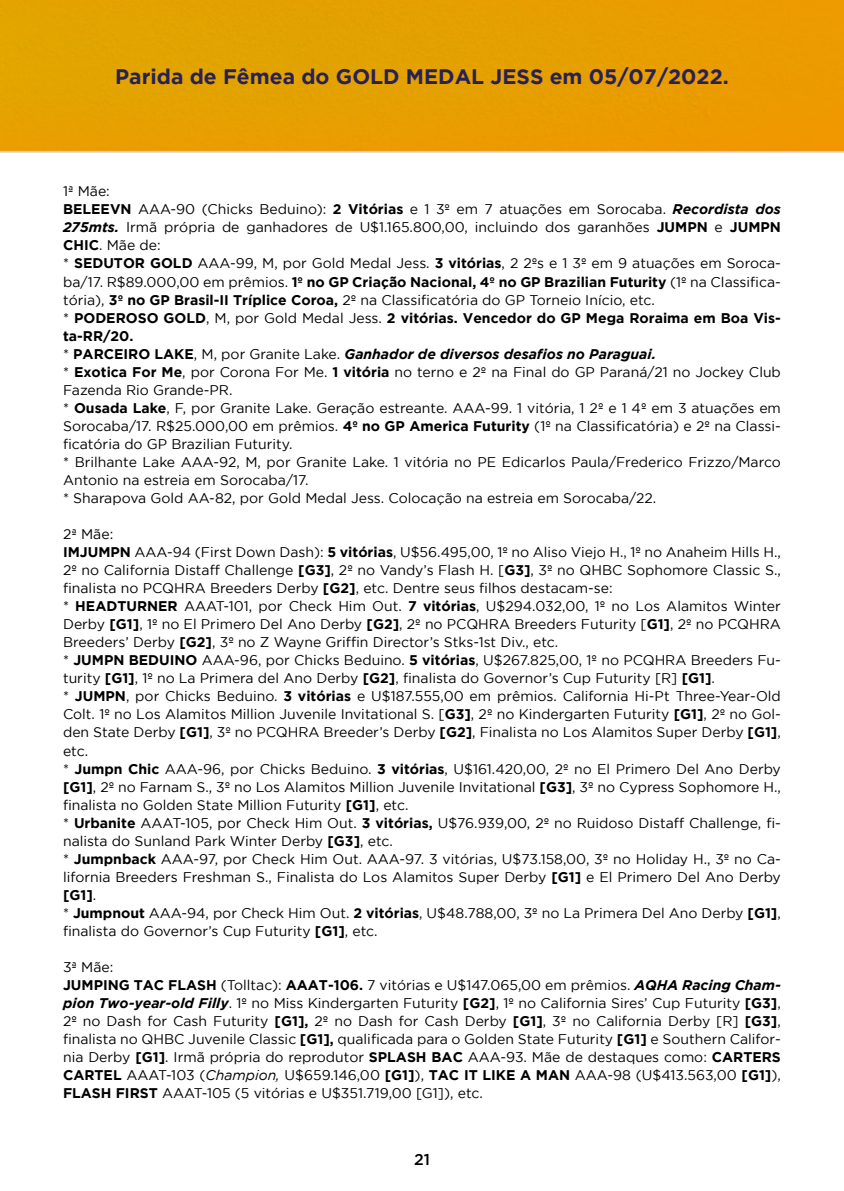
<style>
.page{position:relative;width:844px;height:1191px;background:#fff}
.page>*{position:absolute;margin:0;border:0;box-sizing:border-box;transform-origin:0 0}
.t1{font:700 21px "Gotham";color:#272154}
.t2{font:500 15.75px "Gotham";color:#000}
.t3{font:14px/18px "Gotham";color:#000}
.s1{font-weight:700}
.s2{font-weight:700;font-style:italic}
.s3{font-style:italic}
</style>
<div class="page">
<div style="left:0;top:0;width:843px;height:153px;background:#e69f00"></div>
<h1 class="t1" style="left:115px;top:65px;width:615px">Parida de Fêmea do GOLD MEDAL JESS em 05/07/2022.</h1>
<p class="t3" style="left:63px;top:182px;width:719px">1ª Mãe:<br><span class="s1">BELEEVN</span> AAA-90 (Chicks Beduino): <span class="s1">2 Vitórias</span> e 1 3º em 7 atuações em Sorocaba. <span class="s2">Recordista dos 275mts.</span> Irmã própria de ganhadores de U$1.165.800,00, incluindo dos garanhões <span class="s1">JUMPN</span> e <span class="s1">JUMPN CHIC</span>. Mãe de:<br>* <span class="s1">SEDUTOR GOLD</span> AAA-99, M, por Gold Medal Jess. <span class="s1">3 vitórias</span>, 2 2ºs e 1 3º em 9 atuações em Soroca&shy;ba/17. R$89.000,00 em prêmios. <span class="s1">1º no GP Criação Nacional, 4º no GP Brazilian Futurity</span> (1º na Classifica&shy;tória), <span class="s1">3º no GP Brasil-II Tríplice Coroa,</span> 2º na Classificatória do GP Torneio Início, etc.<br>* <span class="s1">PODEROSO GOLD</span>, M, por Gold Medal Jess. <span class="s1">2 vitórias. Vencedor do GP Mega Roraima em Boa Vis&shy;ta-RR/20.<br></span>* <span class="s1">PARCEIRO LAKE</span>, M, por Granite Lake. <span class="s2">Ganhador de diversos desafios no Paraguai.<br></span>* <span class="s1">Exotica For Me</span>, por Corona For Me. <span class="s1">1 vitória</span> no terno e 2º na Final do GP Paraná/21 no Jockey Club Fazenda Rio Grande-PR.<br>* <span class="s1">Ousada Lake</span>, F, por Granite Lake. Geração estreante. AAA-99. 1 vitória, 1 2º e 1 4º em 3 atuações em Sorocaba/17. R$25.000,00 em prêmios. <span class="s1">4º no GP America Futurity</span> (1º na Classificatória) e 2º na Classi&shy;ficatória do GP Brazilian Futurity.<br>* Brilhante Lake AAA-92, M, por Granite Lake. 1 vitória no PE Edicarlos Paula/Frederico Frizzo/Marco Antonio na estreia em Sorocaba/17.<br>* Sharapova Gold AA-82, por Gold Medal Jess. Colocação na estreia em Sorocaba/22.</p>
<p class="t3" style="left:63px;top:525px;width:719px">2ª Mãe:<br><span class="s1">IMJUMPN</span> AAA-94 (First Down Dash): <span class="s1">5 vitórias</span>, U$56.495,00, 1º no Aliso Viejo H., 1º no Anaheim Hills H., 2º no California Distaff Challenge <span class="s1">[G3]</span>, 2º no Vandy’s Flash H. [<span class="s1">G3]</span>, 3º no QHBC Sophomore Classic S., finalista no PCQHRA Breeders Derby <span class="s1">[G2]</span>, etc. Dentre seus filhos destacam-se:<br>* <span class="s1">HEADTURNER</span> AAAT-101, por Check Him Out. <span class="s1">7 vitórias</span>, U$294.032,00, 1º no Los Alamitos Winter Derby <span class="s1">[G1]</span>, 1º no El Primero Del Ano Derby <span class="s1">[G2]</span>, 2º no PCQHRA Breeders Futurity [<span class="s1">G1]</span>, 2º no PCQHRA Breeders’ Derby <span class="s1">[G2]</span>, 3º no Z Wayne Griffin Director’s Stks-1st Div., etc.<br>* <span class="s1">JUMPN BEDUINO</span> AAA-96, por Chicks Beduino. <span class="s1">5 vitórias</span>, U$267.825,00, 1º no PCQHRA Breeders Fu&shy;turity <span class="s1">[G1]</span>, 1º no La Primera del Ano Derby <span class="s1">[G2]</span>, finalista do Governor’s Cup Futurity [R] <span class="s1">[G1]</span>.<br>* <span class="s1">JUMPN</span>, por Chicks Beduino. <span class="s1">3 vitórias</span> e U$187.555,00 em prêmios. California Hi-Pt Three-Year-Old Colt. 1º no Los Alamitos Million Juvenile Invitational S. [<span class="s1">G3]</span>, 2º no Kindergarten Futurity <span class="s1">[G1]</span>, 2º no Gol&shy;den State Derby <span class="s1">[G1]</span>, 3º no PCQHRA Breeder’s Derby <span class="s1">[G2]</span>, Finalista no Los Alamitos Super Derby <span class="s1">[G1]</span>, etc.<br>* <span class="s1">Jumpn Chic</span> AAA-96, por Chicks Beduino. <span class="s1">3 vitórias</span>, U$161.420,00, 2º no El Primero Del Ano Derby <span class="s1">[G1]</span>, 2º no Farnam S., 3º no Los Alamitos Million Juvenile Invitational <span class="s1">[G3]</span>, 3º no Cypress Sophomore H., finalista no Golden State Million Futurity <span class="s1">[G1]</span>, etc.<br>* <span class="s1">Urbanite</span> AAAT-105, por Check Him Out. <span class="s1">3 vitórias,</span> U$76.939,00, 2º no Ruidoso Distaff Challenge, fi&shy;nalista do Sunland Park Winter Derby <span class="s1">[G3]</span>, etc.<br>* <span class="s1">Jumpnback</span> AAA-97, por Check Him Out. AAA-97. 3 vitórias, U$73.158,00, 3º no Holiday H., 3º no Ca&shy;lifornia Breeders Freshman S., Finalista do Los Alamitos Super Derby <span class="s1">[G1]</span> e El Primero Del Ano Derby <span class="s1">[G1]</span>.<br>* <span class="s1">Jumpnout</span> AAA-94, por Check Him Out. <span class="s1">2 vitórias</span>, U$48.788,00, 3º no La Primera Del Ano Derby <span class="s1">[G1]</span>, finalista do Governor’s Cup Futurity <span class="s1">[G1]</span>, etc.</p>
<p class="t3" style="left:63px;top:957px;width:719px">3ª Mãe:<br><span class="s1">JUMPING TAC FLASH</span> (Tolltac): <span class="s1">AAAT-106.</span> 7 vitórias e U$147.065,00 em prêmios. <span class="s2">AQHA Racing Cham&shy;pion Two-year-old Filly</span>. 1º no Miss Kindergarten Futurity <span class="s1">[G2]</span>, 1º no California Sires’ Cup Futurity <span class="s1">[G3]</span>, 2º no Dash for Cash Futurity <span class="s1">[G1],</span> 2º no Dash for Cash Derby <span class="s1">[G1]</span>, 3º no California Derby [R] <span class="s1">[G3]</span>, finalista no QHBC Juvenile Classic <span class="s1">[G1],</span> qualificada para o Golden State Futurity <span class="s1">[G1]</span> e Southern Califor&shy;nia Derby <span class="s1">[G1]</span>. Irmã própria do reprodutor <span class="s1">SPLASH BAC</span> AAA-93. Mãe de destaques como: <span class="s1">CARTERS CARTEL</span> AAAT-103 (<span class="s3">Champion,</span> U$659.146,00 <span class="s1">[G1]</span>), <span class="s1">TAC IT LIKE A MAN</span> AAA-98 (U$413.563,00 <span class="s1">[G1]</span>), <span class="s1">FLASH FIRST</span> AAAT-105 (5 vitórias e U$351.719,00 [G1]), etc.</p>
<p class="t2" style="left:414px;top:1150px;width:17px">21</p>
</div>
